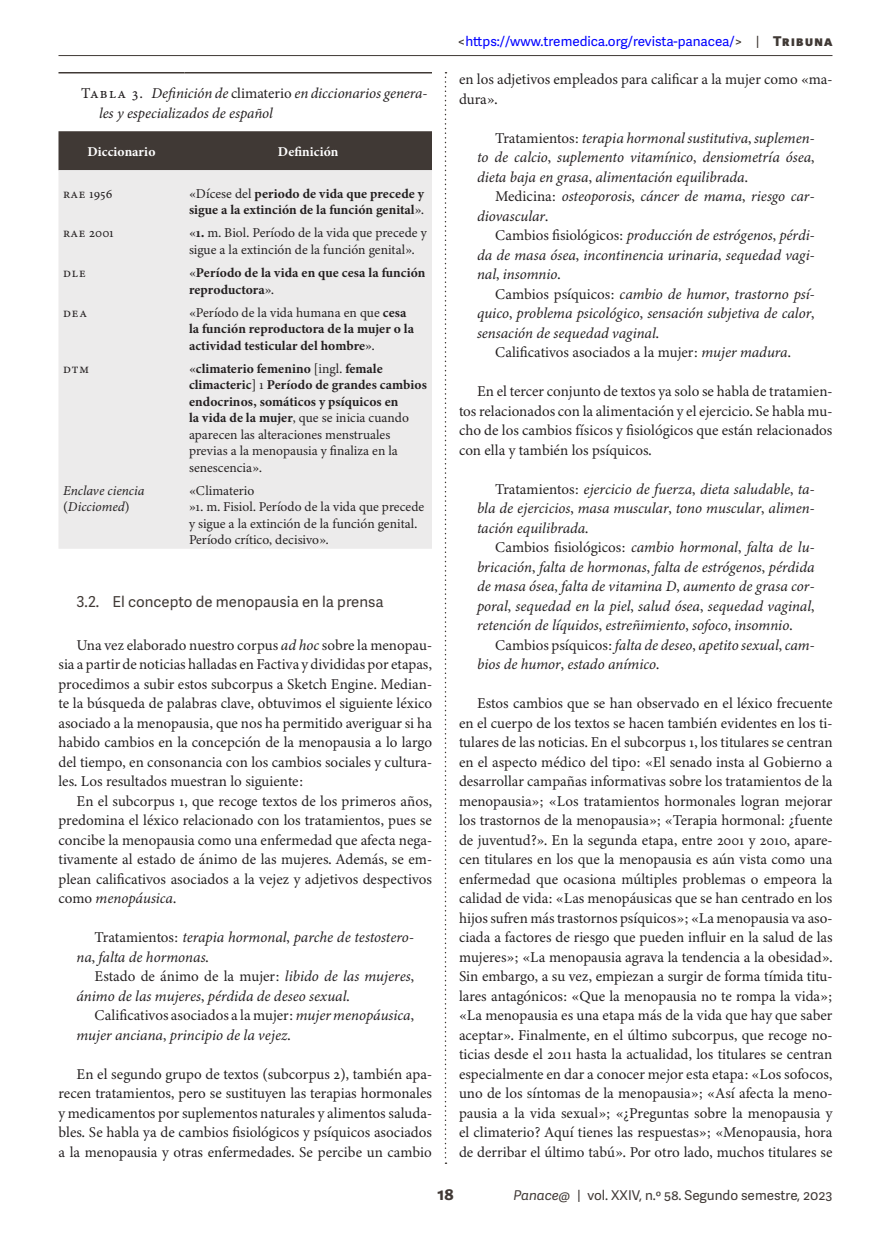
<style>
.page{position:relative;width:891px;height:1260px;background:#fff}
.page>*{position:absolute;margin:0;border:0;box-sizing:border-box;transform-origin:0 0}
.t1{font:700 16.5px "Adelle Sans";color:#403935}
.Adentrado{font:15px/19.5px "Minion 3";color:#231f20;text-align:justify}
.Adentrado-2{font:italic 15px/19.5px "Minion 3";color:#231f20}
.t2{font:italic 15px/19.5px "Minion Pro";color:#231f20}
.t3{font:15px "Adelle Sans";color:#403935}
.Texto_normal{font:13.5px/16.5px "Minion 3";color:#231f20}
.Texto_normal-2{font:700 13.5px/16.5px "Minion 3";color:#231f20}
.t4{font:13.5px "Adelle Sans";color:#00f}
.t5{font:13.5px "Adelle Sans";color:#403935}
.Texto_normal-3{font:italic 13.5px/16.5px "Minion 3";color:#231f20}
.Título_de_columna{font:700 13.5px "Minion 3";color:#fff}
.s1{font-family:"Minion Pro Capt";font-style:normal}
.s2{font-style:normal}
.s3{font-weight:400}
.s4{font-weight:700}
.s5{font-style:italic}
.s6{color:#403935}
.s7{font-weight:800;color:#403935}
</style>
<div class="page">
<hr style="left:58px;top:55px;width:774px;height:1px;background:#403935">
<div style="left:58px;top:131px;width:374px;height:39px;background:#403935"></div>
<div style="left:58px;top:170px;width:374px;height:379px;background:#ecebeb"></div>
<hr style="left:58px;top:72px;width:126px;height:2px;background:#403935">
<hr style="left:184px;top:72px;width:248px;height:2px;background:#403935">
<svg style="left:445px;top:72px;width:2px;height:1092px"></svg>
<p class="t2" style="left:99px;top:84px;width:330px;text-indent:-18px"><span class="s1">Tabla 3.</span> Definición de <span class="s2">climaterio</span> en diccionarios genera&shy;les y especializados de español</p>
<p class="Título_de_columna" style="left:88px;top:142px;width:69px">Diccionario</p>
<p class="Título_de_columna" style="left:278px;top:142px;width:62px">Definición</p>
<p class="Texto_normal" style="left:63px;top:185px;width:51px">rae 1956</p>
<p class="Texto_normal-2" style="left:189px;top:185px;width:237px"><span class="s3">«Dícese del</span> periodo de vida que precede y sigue a la extinción de la función genital<span class="s3">».</span></p>
<p class="Texto_normal" style="left:63px;top:225px;width:52px">rae 2001</p>
<p class="Texto_normal" style="left:189px;top:225px;width:239px">«<span class="s4">1.</span> m. Biol. Período de la vida que precede y sigue a la extinción de la función genital».</p>
<p class="Texto_normal" style="left:63px;top:264px;width:24px">dle</p>
<p class="Texto_normal-2" style="left:189px;top:264px;width:238px"><span class="s3">«</span>Período de la vida en que cesa la función reproductora<span class="s3">».</span></p>
<p class="Texto_normal" style="left:63px;top:304px;width:25px">dea</p>
<p class="Texto_normal-2" style="left:189px;top:304px;width:227px"><span class="s3">«Período de la vida humana en que</span> cesa la función reproductora de la mujer o la actividad testicular del hombre<span class="s3">».</span></p>
<p class="Texto_normal" style="left:63px;top:360px;width:28px">dtm</p>
<p class="Texto_normal" style="left:189px;top:360px;width:239px">«<span class="s4">climaterio femenino</span> [ingl. <span class="s4">female climacteric</span>] 1 <span class="s4">Período de grandes cambios endocrinos, somáticos y psíquicos en<br>la vida de la mujer</span>, que se inicia cuando aparecen las alteraciones menstruales previas a la menopausia y finaliza en la senescencia».</p>
<p class="Texto_normal-3" style="left:63px;top:482px;width:83px">Enclave ciencia <span class="s2">(</span>Dicciomed<span class="s2">)</span></p>
<p class="Texto_normal" style="left:189px;top:482px;width:67px">«Climaterio</p>
<p class="Texto_normal" style="left:189px;top:499px;width:237px">»1. m. Fisiol. Período de la vida que precede y sigue a la extinción de la función genital.<br>Período crítico, decisivo».</p>
<p class="t3" style="left:76px;top:591px;width:309px">3.2. El concepto de menopausia en la prensa</p>
<p class="Adentrado" style="left:58px;top:635px;width:375px;text-indent:18px">Una vez elaborado nuestro corpus <span class="s5">ad hoc</span> sobre la menopau&shy;sia a partir de noticias halladas en Factiva y divididas por etapas, procedimos a subir estos subcorpus a Sketch Engine. Median&shy;te la búsqueda de palabras clave, obtuvimos el siguiente léxico asociado a la menopausia, que nos ha permitido averiguar si ha habido cambios en la concepción de la menopausia a lo largo del tiempo, en consonancia con los cambios sociales y cultura&shy;les. Los resultados muestran lo siguiente:</p>
<p class="Adentrado" style="left:58px;top:791px;width:375px;text-indent:18px">En el subcorpus 1, que recoge textos de los primeros años, predomina el léxico relacionado con los tratamientos, pues se concibe la menopausia como una enfermedad que afecta nega&shy;tivamente al estado de ánimo de las mujeres. Además, se em&shy;plean calificativos asociados a la vejez y adjetivos despectivos como <span class="s5">menopáusica</span>.</p>
<p class="Adentrado-2" style="left:76px;top:927px;width:339px;text-indent:18px"><span class="s2">Tratamientos:</span> terapia hormonal<span class="s2">,</span> parche de testostero&shy;na<span class="s2">,</span> falta de hormonas<span class="s2">.</span></p>
<p class="Adentrado-2" style="left:76px;top:966px;width:339px;text-indent:18px"><span class="s2">Estado de ánimo de la mujer:</span> libido de las mujeres<span class="s2">, </span>ánimo de las mujeres<span class="s2">,</span> pérdida de deseo sexual<span class="s2">.</span></p>
<p class="Adentrado-2" style="left:76px;top:1005px;width:339px;text-indent:18px"><span class="s2">Calificativos asociados a la mujer:</span> mujer menopáusica<span class="s2">, </span>mujer anciana<span class="s2">,</span> principio de la vejez<span class="s2">.</span></p>
<p class="Adentrado" style="left:58px;top:1064px;width:375px;text-indent:18px">En el segundo grupo de textos (subcorpus 2), también apa&shy;recen tratamientos, pero se sustituyen las terapias hormonales y medicamentos por suplementos naturales y alimentos saluda&shy;bles. Se habla ya de cambios fisiológicos y psíquicos asociados a la menopausia y otras enfermedades. Se percibe un cambio</p>
<p class="t4" style="left:458px;top:32px;width:376px"><span class="s6">&lt;</span>https://www.tremedica.org/revista-panacea/<span class="s6">&gt; |</span> <span class="s7">Tribuna</span></p>
<p class="Adentrado" style="left:459px;top:69px;width:375px">en los adjetivos empleados para calificar a la mujer como «ma&shy;dura».</p>
<p class="Adentrado-2" style="left:477px;top:128px;width:339px;text-align:justify;text-indent:18px"><span class="s2">Tratamientos:</span> terapia hormonal sustitutiva<span class="s2">,</span> suplemen&shy;to de calcio<span class="s2">,</span> suplemento vitamínico<span class="s2">,</span> densiometría ósea<span class="s2">, </span>dieta baja en grasa<span class="s2">,</span> alimentación equilibrada<span class="s2">.</span></p>
<p class="Adentrado-2" style="left:477px;top:186px;width:339px;text-indent:18px"><span class="s2">Medicina:</span> osteoporosis<span class="s2">,</span> cáncer de mama<span class="s2">,</span> riesgo car&shy;diovascular<span class="s2">.</span></p>
<p class="Adentrado-2" style="left:477px;top:225px;width:339px;text-align:justify;text-indent:18px"><span class="s2">Cambios fisiológicos:</span> producción de estrógenos<span class="s2">,</span> pérdi&shy;da de masa ósea<span class="s2">,</span> incontinencia urinaria<span class="s2">,</span> sequedad vagi&shy;nal<span class="s2">,</span> insomnio<span class="s2">.</span></p>
<p class="Adentrado-2" style="left:477px;top:284px;width:339px;text-align:justify;text-indent:18px"><span class="s2">Cambios psíquicos:</span> cambio de humor<span class="s2">,</span> trastorno psí&shy;quico<span class="s2">,</span> problema psicológico<span class="s2">,</span> sensación subjetiva de calor<span class="s2">, </span>sensación de sequedad vaginal<span class="s2">.</span></p>
<p class="Adentrado" style="left:495px;top:342px;width:297px">Calificativos asociados a la mujer: <span class="s5">mujer madura</span>.</p>
<p class="Adentrado" style="left:459px;top:381px;width:375px;text-indent:18px">En el tercer conjunto de textos ya solo se habla de tratamien&shy;tos relacionados con la alimentación y el ejercicio. Se habla mu&shy;cho de los cambios físicos y fisiológicos que están relacionados con ella y también los psíquicos.</p>
<p class="Adentrado-2" style="left:477px;top:479px;width:339px;text-align:justify;text-indent:18px"><span class="s2">Tratamientos:</span> ejercicio de fuerza<span class="s2">,</span> dieta saludable<span class="s2">,</span> ta&shy;bla de ejercicios<span class="s2">,</span> masa muscular<span class="s2">,</span> tono muscular<span class="s2">,</span> alimen&shy;tación equilibrada<span class="s2">.</span></p>
<p class="Adentrado-2" style="left:477px;top:537px;width:339px;text-align:justify;text-indent:18px"><span class="s2">Cambios fisiológicos:</span> cambio hormonal<span class="s2">,</span> falta de lu&shy;bricación<span class="s2">,</span> falta de hormonas<span class="s2">,</span> falta de estrógenos<span class="s2">,</span> pérdida de masa ósea<span class="s2">,</span> falta de vitamina D<span class="s2">,</span> aumento de grasa cor&shy;poral<span class="s2">,</span> sequedad en la piel<span class="s2">,</span> salud ósea<span class="s2">,</span> sequedad vaginal<span class="s2">, </span>retención de líquidos<span class="s2">,</span> estreñimiento<span class="s2">,</span> sofoco<span class="s2">,</span> insomnio<span class="s2">.</span></p>
<p class="Adentrado-2" style="left:477px;top:635px;width:339px;text-indent:18px"><span class="s2">Cambios psíquicos:</span> falta de deseo<span class="s2">,</span> apetito sexual<span class="s2">,</span> cam&shy;bios de humor<span class="s2">,</span> estado anímico<span class="s2">.</span></p>
<p class="Adentrado" style="left:459px;top:693px;width:375px;text-indent:18px">Estos cambios que se han observado en el léxico frecuente en el cuerpo de los textos se hacen también evidentes en los ti&shy;tulares de las noticias. En el subcorpus 1, los titulares se centran en el aspecto médico del tipo: «El senado insta al Gobierno a desarrollar campañas informativas sobre los tratamientos de la menopausia»; «Los tratamientos hormonales logran mejorar los trastornos de la menopausia»; «Terapia hormonal: ¿fuente de juventud?». En la segunda etapa, entre 2001 y 2010, apare&shy;cen titulares en los que la menopausia es aún vista como una enfermedad que ocasiona múltiples problemas o empeora la calidad de vida: «Las menopáusicas que se han centrado en los hijos sufren más trastornos psíquicos»; «La menopausia va aso&shy;ciada a factores de riesgo que pueden influir en la salud de las mujeres»; «La menopausia agrava la tendencia a la obesidad».<br>Sin embargo, a su vez, empiezan a surgir de forma tímida titu&shy;lares antagónicos: «Que la menopausia no te rompa la vida»; «La menopausia es una etapa más de la vida que hay que saber aceptar». Finalmente, en el último subcorpus, que recoge no&shy;ticias desde el 2011 hasta la actualidad, los titulares se centran especialmente en dar a conocer mejor esta etapa: «Los sofocos, uno de los síntomas de la menopausia»; «Así afecta la meno&shy;pausia a la vida sexual»; «¿Preguntas sobre la menopausia y el climaterio? Aquí tienes las respuestas»; «Menopausia, hora de derribar el último tabú». Por otro lado, muchos titulares se</p>
<p class="t1" style="left:437px;top:1182px;width:18px">18</p>
<p class="t5" style="left:514px;top:1186px;width:320px"><span class="s5">Panace@</span> | vol. XXIV, n.º 58. Segundo semestre, 2023</p>
</div>
